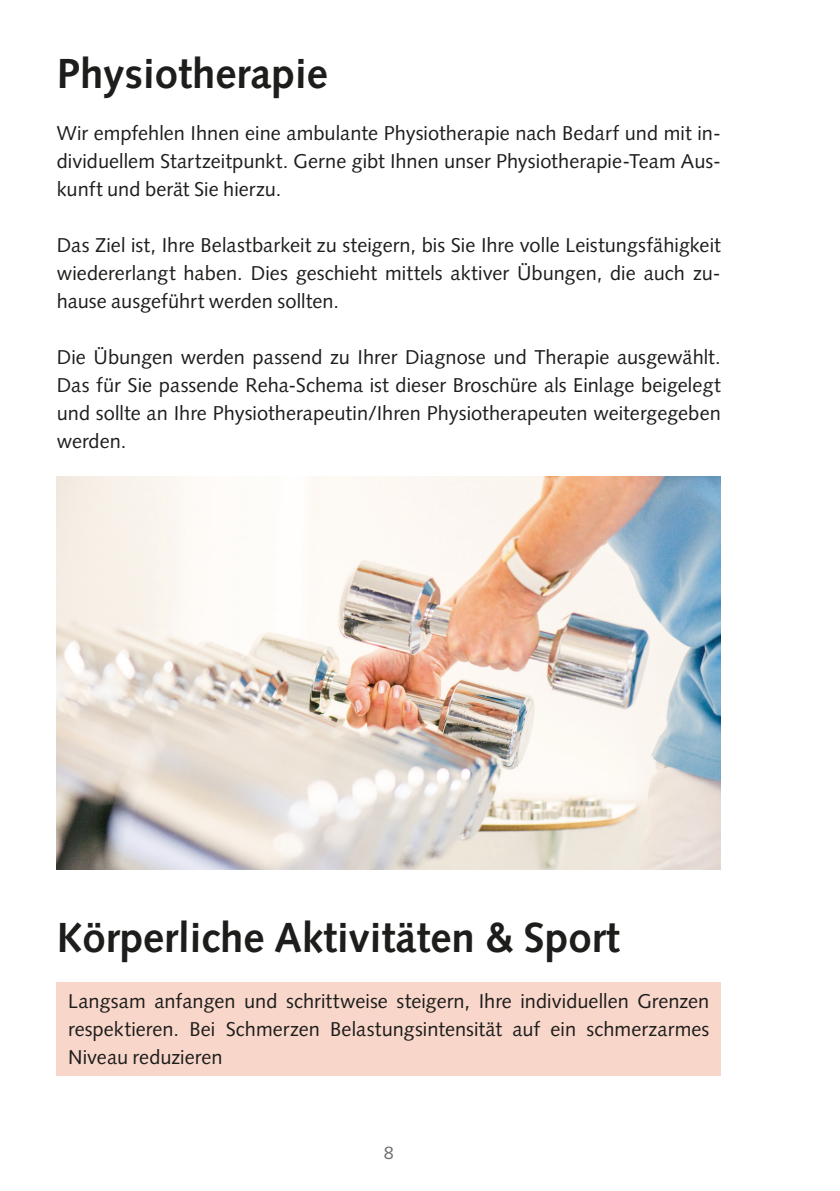
<style>
.page{position:relative;width:840px;height:1191px;background:#fff}
.page>*{position:absolute;margin:0;border:0;box-sizing:border-box;transform-origin:0 0}
.t1{font:700 42px "Syntax LT Pro";color:#1d1d1b}
.t2{font:20px/28px "Syntax LT Pro";color:#1d1d1b;text-align:justify}
.t3{font:18px "Syntax LT Pro";color:#707070}
</style>
<div class="page">
<div style="left:57px;top:981px;width:663px;height:94px;background:#f8d6ca"></div>
<img style="left:56px;top:477px;width:663px;height:392px">
<h1 class="t1" style="left:57px;top:49px;width:272px">Physiotherapie</h1>
<p class="t2" style="left:57px;top:119px;width:665px">Wir empfehlen Ihnen eine ambulante Physiotherapie nach Bedarf und mit in&shy;dividuellem Startzeitpunkt. Gerne gibt Ihnen unser Physiotherapie-Team Aus&shy;kunft und berät Sie hierzu.</p>
<p class="t2" style="left:57px;top:231px;width:665px">Das Ziel ist, Ihre Belastbarkeit zu steigern, bis Sie Ihre volle Leistungsfähigkeit wiedererlangt haben. Dies geschieht mittels aktiver Übungen, die auch zu&shy;hause ausgeführt werden sollten.</p>
<p class="t2" style="left:57px;top:343px;width:665px">Die Übungen werden passend zu Ihrer Diagnose und Therapie ausgewählt.<br>Das für Sie passende Reha-Schema ist dieser Broschüre als Einlage beigelegt und sollte an Ihre Physiotherapeutin/Ihren Physiotherapeuten weitergegeben werden.</p>
<h1 class="t1" style="left:57px;top:913px;width:564px">Körperliche Aktivitäten &amp; Sport</h1>
<p class="t2" style="left:68px;top:987px;width:642px">Langsam anfangen und schrittweise steigern, Ihre individuellen Grenzen respektieren. Bei Schmerzen Belastungsintensität auf ein schmerzarmes Niveau reduzieren</p>
<p class="t3" style="left:383px;top:1142px;width:12px">8</p>
</div>
